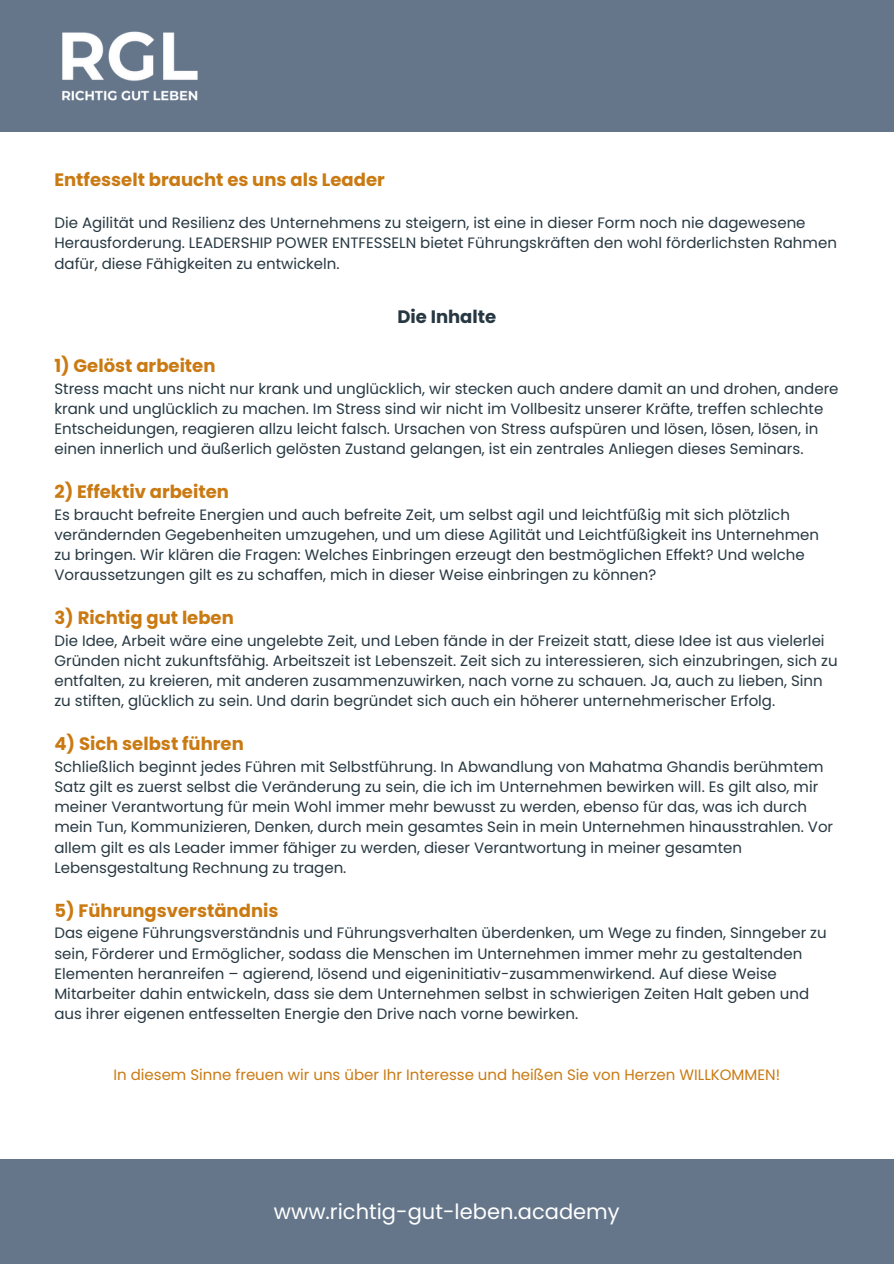
<style>
.page{position:relative;width:894px;height:1264px;background:#fff}
.page>*{position:absolute;margin:0;border:0;box-sizing:border-box;transform-origin:0 0}
.t1{font:21px "Poppins";color:#fff}
.t2{font:700 18px "Poppins";color:#ca7a12}
.t3{font:700 18px "Poppins";color:#273842}
.t4{font:15px/20.2px "Poppins";color:#273842}
.t5{font:15px "Poppins";color:#ca7a12}
</style>
<div class="page">
<div style="left:0;top:0;width:893px;height:132px;background:#65768b"></div>
<div style="left:0;top:1159px;width:893px;height:104px;background:#65768b"></div>
<img style="left:62px;top:31px;width:136px;height:70px">
<p class="t2" style="left:54px;top:167px;width:332px">Entfesselt braucht es uns als Leader</p>
<h2 class="t4" style="left:54px;top:213px;width:783px">Die Agilität und Resilienz des Unternehmens zu steigern, ist eine in dieser Form noch nie dagewesene<br>Herausforderung. LEADERSHIP POWER ENTFESSELN bietet Führungskräften den wohl förderlichsten Rahmen dafür, diese Fähigkeiten zu entwickeln.</h2>
<p class="t3" style="left:397px;top:304px;width:100px">Die Inhalte</p>
<h2 class="t2" style="left:54px;top:353px;width:163px">1) Gelöst arbeiten</h2>
<p class="t4" style="left:54px;top:378px;width:785px">Stress macht uns nicht nur krank und unglücklich, wir stecken auch andere damit an und drohen, andere krank und unglücklich zu machen. Im Stress sind wir nicht im Vollbesitz unserer Kräfte, treffen schlechte Entscheidungen, reagieren allzu leicht falsch. Ursachen von Stress aufspüren und lösen, lösen, lösen, in einen innerlich und äußerlich gelösten Zustand gelangen, ist ein zentrales Anliegen dieses Seminars.</p>
<p class="t2" style="left:54px;top:479px;width:176px">2) Effektiv arbeiten</p>
<p class="t4" style="left:54px;top:504px;width:766px">Es braucht befreite Energien und auch befreite Zeit, um selbst agil und leichtfüßig mit sich plötzlich verändernden Gegebenheiten umzugehen, und um diese Agilität und Leichtfüßigkeit ins Unternehmen zu bringen. Wir klären die Fragen: Welches Einbringen erzeugt den bestmöglichen Effekt? Und welche Voraussetzungen gilt es zu schaffen, mich in dieser Weise einbringen zu können?</p>
<p class="t2" style="left:54px;top:605px;width:181px">3) Richtig gut leben</p>
<p class="t4" style="left:54px;top:630px;width:784px">Die Idee, Arbeit wäre eine ungelebte Zeit, und Leben fände in der Freizeit statt, diese Idee ist aus vielerlei Gründen nicht zukunftsfähig. Arbeitszeit ist Lebenszeit. Zeit sich zu interessieren, sich einzubringen, sich zu entfalten, zu kreieren, mit anderen zusammenzuwirken, nach vorne zu schauen. Ja, auch zu lieben, Sinn zu stiften, glücklich zu sein. Und darin begründet sich auch ein höherer unternehmerischer Erfolg.</p>
<p class="t2" style="left:54px;top:731px;width:191px">4) Sich selbst führen</p>
<p class="t4" style="left:54px;top:756px;width:780px">Schließlich beginnt jedes Führen mit Selbstführung. In Abwandlung von Mahatma Ghandis berühmtem Satz gilt es zuerst selbst die Veränderung zu sein, die ich im Unternehmen bewirken will. Es gilt also, mir meiner Verantwortung für mein Wohl immer mehr bewusst zu werden, ebenso für das, was ich durch mein Tun, Kommunizieren, Denken, durch mein gesamtes Sein in mein Unternehmen hinausstrahlen. Vor allem gilt es als Leader immer fähiger zu werden, dieser Verantwortung in meiner gesamten Lebensgestaltung Rechnung zu tragen.</p>
<p class="t2" style="left:54px;top:898px;width:225px">5) Führungsverständnis</p>
<p class="t4" style="left:54px;top:922px;width:773px">Das eigene Führungsverständnis und Führungsverhalten überdenken, um Wege zu finden, Sinngeber zu sein, Förderer und Ermöglicher, sodass die Menschen im Unternehmen immer mehr zu gestaltenden Elementen heranreifen – agierend, lösend und eigeninitiativ-zusammenwirkend. Auf diese Weise Mitarbeiter dahin entwickeln, dass sie dem Unternehmen selbst in schwierigen Zeiten Halt geben und aus ihrer eigenen entfesselten Energie den Drive nach vorne bewirken.</p>
<p class="t5" style="left:113px;top:1064px;width:668px">In diesem Sinne freuen wir uns über Ihr Interesse und heißen Sie von Herzen WILLKOMMEN!</p>
<p class="t1" style="left:274px;top:1197px;width:347px">www.richtig-gut-leben.academy</p>
</div>
